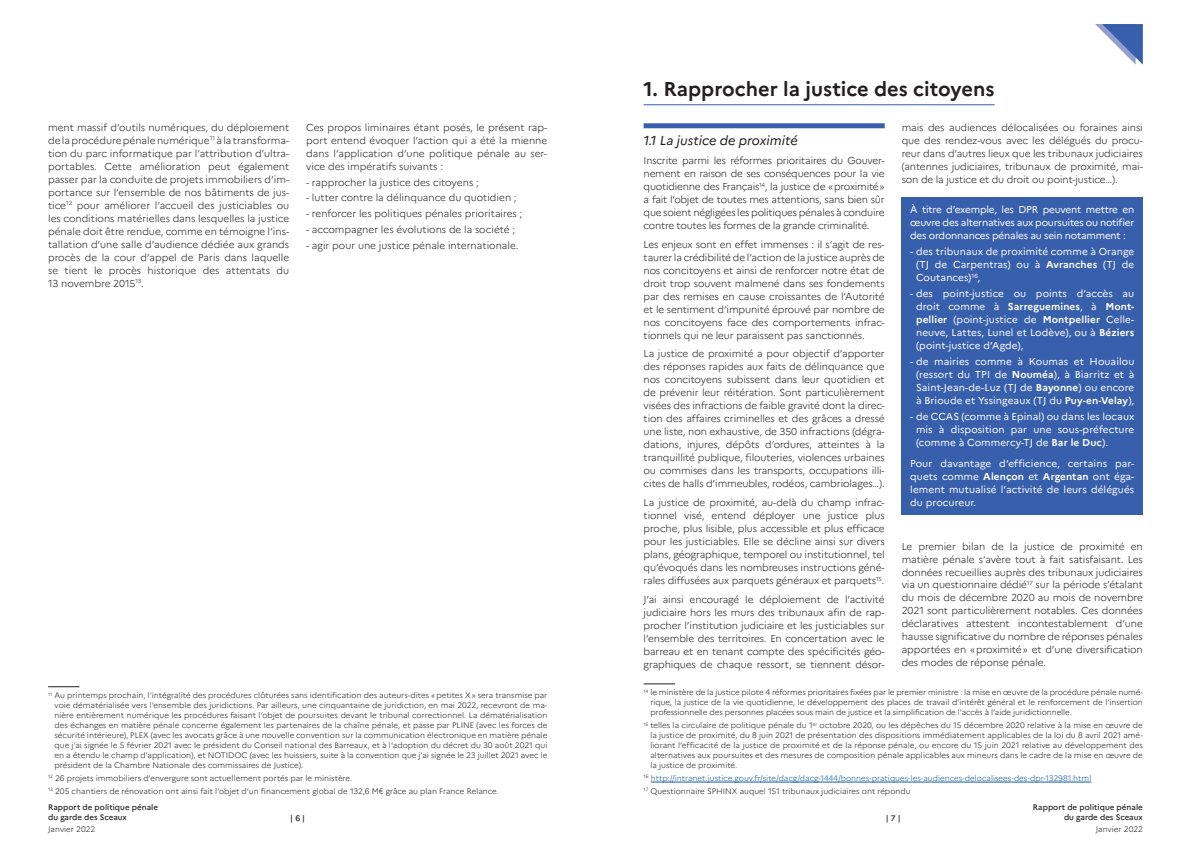
<style>
.page{position:relative;width:1191px;height:842px;background:#fff}
.page>*{position:absolute;margin:0;border:0;box-sizing:border-box;transform-origin:0 0}
.Titres{font:700 20px "Marianne";color:#231f20}
.Sous-titres{font:italic 13px "Marianne";color:#231f20}
.Texte_courant{font:300 10px/13px "Marianne";letter-spacing:-.01em;color:#231f20;text-align:justify}
.t1{font:10px/13px "Marianne";letter-spacing:.01em;color:#fff;text-align:justify}
.t2{font:300 8px/10px "Marianne";color:#231f20;text-align:justify}
.t3{font:300 8px "Marianne";color:#175d9e}
.t4{font:500 8px/9.6px "Marianne";color:#231f20}
.s1{font-weight:700}
</style>
<div class="page">
<hr style="left:48px;top:686px;width:31px;height:1px;background:#231f20">
<hr style="left:643px;top:684px;width:32px;height:1px;background:#231f20">
<hr style="left:650px;top:782px;width:441px;height:1px;background:#175d9e">
<div style="left:643px;top:123px;width:241px;height:5px;background:#375fac"></div>
<hr style="left:643px;top:104px;width:351px;height:1px;background:#375fac">
<div style="left:901px;top:197px;width:241px;height:318px;background:#375fac"></div>
<svg style="left:1095px;top:24px;width:47px;height:41px"></svg>
<p class="Texte_courant" style="left:48px;top:121px;width:243px">ment massif d’outils numériques, du déploiement de la procédure pénale numérique<sup>11</sup> à la transforma&shy;tion du parc informatique par l’attribution d’ultra&shy;portables. Cette amélioration peut également passer par la conduite de projets immobiliers d’im&shy;portance sur l’ensemble de nos bâtiments de jus&shy;tice<sup>12</sup> pour améliorer l’accueil des justiciables ou les conditions matérielles dans lesquelles la justice pénale doit être rendue, comme en témoigne l’ins&shy;tallation d’une salle d’audience dédiée aux grands procès de la cour d’appel de Paris dans laquelle se tient le procès historique des attentats du 13 novembre 2015<sup>13</sup>.</p>
<p class="Texte_courant" style="left:306px;top:121px;width:243px">Ces propos liminaires étant posés, le présent rap&shy;port entend évoquer l’action qui a été la mienne dans l’application d’une politique pénale au ser&shy;vice des impératifs suivants :</p>
<p class="Texte_courant" style="left:306px;top:176px;width:174px">- rapprocher la justice des citoyens ;</p>
<p class="Texte_courant" style="left:306px;top:191px;width:212px">- lutter contre la délinquance du quotidien ;</p>
<p class="Texte_courant" style="left:306px;top:207px;width:218px">- renforcer les politiques pénales prioritaires ;</p>
<p class="Texte_courant" style="left:306px;top:223px;width:210px">- accompagner les évolutions de la société ;</p>
<p class="Texte_courant" style="left:306px;top:239px;width:214px">- agir pour une justice pénale internationale.</p>
<p class="t2" style="left:55px;top:690px;width:494px;text-indent:-6px"><sup>11</sup> Au printemps prochain, l’intégralité des procédures clôturées sans identification des auteurs-dites «petites X» sera transmise par voie dématérialisée vers l’ensemble des juridictions. Par ailleurs, une cinquantaine de juridiction, en mai 2022, recevront de ma&shy;nière entièrement numérique les procédures faisant l’objet de poursuites devant le tribunal correctionnel. La dématérialisation des échanges en matière pénale concerne également les partenaires de la chaîne pénale, et passe par PLINE (avec les forces de sécurité intérieure), PLEX (avec les avocats grâce à une nouvelle convention sur la communication électronique en matière pénale que j’ai signée le 5 février 2021 avec le président du Conseil national des Barreaux, et à l’adoption du décret du 30 août 2021 qui en a étendu le champ d’application), et NOTIDOC (avec les huissiers, suite à la convention que j’ai signée le 23 juillet 2021 avec le président de la Chambre Nationale des commissaires de Justice).</p>
<p class="t2" style="left:48px;top:773px;width:306px"><sup>12</sup> 26 projets immobiliers d’envergure sont actuellement portés par le ministère.</p>
<p class="t2" style="left:48px;top:786px;width:452px"><sup>13</sup> 205 chantiers de rénovation ont ainsi fait l’objet d’un financement global de 132,6 M€ grâce au plan France Relance.</p>
<p class="Titres" style="left:643px;top:76px;width:352px">1. Rapprocher la justice des citoyens</p>
<p class="Sous-titres" style="left:643px;top:133px;width:155px">1.1 La justice de proximité</p>
<p class="Texte_courant" style="left:643px;top:154px;width:243px">Inscrite parmi les réformes prioritaires du Gouver&shy;nement en raison de ses conséquences pour la vie quotidienne des Français<sup>14</sup>, la justice de «proximité» a fait l’objet de toutes mes attentions, sans bien sûr que soient négligées les politiques pénales à conduire contre toutes les formes de la grande criminalité.</p>
<p class="Texte_courant" style="left:643px;top:238px;width:243px">Les enjeux sont en effet immenses : il s’agit de res&shy;taurer la crédibilité de l’action de la justice auprès de nos concitoyens et ainsi de renforcer notre état de droit trop souvent malmené dans ses fondements par des remises en cause croissantes de l’Autorité et le sentiment d’impunité éprouvé par nombre de nos concitoyens face des comportements infrac&shy;tionnels qui ne leur paraissent pas sanctionnés.</p>
<p class="Texte_courant" style="left:643px;top:347px;width:243px">La justice de proximité a pour objectif d’apporter des réponses rapides aux faits de délinquance que nos concitoyens subissent dans leur quotidien et de prévenir leur réitération. Sont particulièrement visées des infractions de faible gravité dont la direc&shy;tion des affaires criminelles et des grâces a dressé une liste, non exhaustive, de 350 infractions (dégra&shy;dations, injures, dépôts d’ordures, atteintes à la tranquillité publique, filouteries, violences urbaines ou commises dans les transports, occupations illi&shy;cites de halls d’immeubles, rodéos, cambriolages…).</p>
<p class="Texte_courant" style="left:643px;top:496px;width:243px">La justice de proximité, au-delà du champ infrac&shy;tionnel visé, entend déployer une justice plus proche, plus lisible, plus accessible et plus efficace pour les justiciables. Elle se décline ainsi sur divers plans, géographique, temporel ou institutionnel, tel qu’évoqués dans les nombreuses instructions géné&shy;rales diffusées aux parquets généraux et parquets<sup>15</sup>.</p>
<p class="Texte_courant" style="left:643px;top:593px;width:243px">J’ai ainsi encouragé le déploiement de l’activité judiciaire hors les murs des tribunaux afin de rap&shy;procher l’institution judiciaire et les justiciables sur l’ensemble des territoires. En concertation avec le barreau et en tenant compte des spécificités géo&shy;graphiques de chaque ressort, se tiennent désor-</p>
<p class="Texte_courant" style="left:901px;top:121px;width:243px">mais des audiences délocalisées ou foraines ainsi que des rendez-vous avec les délégués du procu&shy;reur dans d’autres lieux que les tribunaux judiciaires (antennes judiciaires, tribunaux de proximité, mai&shy;son de la justice et du droit ou point-justice…).</p>
<p class="t1" style="left:910px;top:203px;width:226px">À titre d’exemple, les DPR peuvent mettre en œuvre des alternatives aux poursuites ou notifier des ordonnances pénales au sein notamment :</p>
<p class="t1" style="left:916px;top:245px;width:220px;text-indent:-6px">- des tribunaux de proximité comme à Orange (TJ de Carpentras) ou à <span class="s1">Avranches</span> (TJ de Coutances)<sup>16</sup>,</p>
<p class="t1" style="left:916px;top:287px;width:220px;text-indent:-6px">- des point-justice ou points d’accès au droit comme à <span class="s1">Sarreguemines</span>, à <span class="s1">Mont&shy;pellier</span> (point-justice de <span class="s1">Montpellier</span> Celle&shy;neuve, Lattes, Lunel et Lodève), ou à <span class="s1">Béziers </span>(point-justice d’Agde),</p>
<p class="t1" style="left:910px;top:355px;width:226px;text-align:center">- de mairies comme à Koumas et Houailou (ressort du TPI de <span class="s1">Nouméa</span>), à Biarritz et à Saint-Jean-de-Luz (TJ de <span class="s1">Bayonne</span>) ou encore à Brioude et Yssingeaux (TJ du <span class="s1">Puy-en-Velay</span>),</p>
<p class="t1" style="left:916px;top:410px;width:220px;text-indent:-6px">- de CCAS (comme à Epinal) ou dans les locaux mis à disposition par une sous-préfecture (comme à Commercy-TJ de <span class="s1">Bar le Duc</span>).</p>
<p class="t1" style="left:910px;top:457px;width:226px">Pour davantage d’efficience, certains par&shy;quets comme <span class="s1">Alençon</span> et <span class="s1">Argentan</span> ont éga&shy;lement mutualisé l’activité de leurs délégués du procureur.</p>
<p class="Texte_courant" style="left:901px;top:540px;width:243px">Le premier bilan de la justice de proximité en matière pénale s’avère tout à fait satisfaisant. Les données recueillies auprès des tribunaux judiciaires via un questionnaire dédié<sup>17</sup> sur la période s’étalant du mois de décembre 2020 au mois de novembre 2021 sont particulièrement notables. Ces données déclaratives attestent incontestablement d’une hausse significative du nombre de réponses pénales apportées en «proximité» et d’une diversification des modes de réponse pénale.</p>
<p class="t2" style="left:650px;top:687px;width:494px;text-indent:-7px"><sup>14</sup> le ministère de la justice pilote 4 réformes prioritaires fixées par le premier ministre : la mise en œuvre de la procédure pénale numé&shy;rique, la justice de la vie quotidienne, le développement des places de travail d’intérêt général et le renforcement de l’insertion professionnelle des personnes placées sous main de justice et la simplification de l’accès à l’aide juridictionnelle.</p>
<p class="t2" style="left:650px;top:720px;width:494px;text-indent:-7px"><sup>15</sup> telles la circulaire de politique pénale du 1<sup>er</sup> octobre 2020, ou les dépêches du 15 décembre 2020 relative à la mise en œuvre de la justice de proximité, du 8 juin 2021 de présentation des dispositions immédiatement applicables de la loi du 8 avril 2021 amé&shy;liorant l’efficacité de la justice de proximité et de la réponse pénale, ou encore du 15 juin 2021 relative au développement des alternatives aux poursuites et des mesures de composition pénale applicables aux mineurs dans le cadre de la mise en œuvre de la justice de proximité.</p>
<p class="t3" style="left:643px;top:773px;width:449px"><sup>16</sup> http://intranet.justice.gouv.fr/site/dacg/dacg-1444/bonnes-pratiques-les-audiences-delocalisees-des-dpr-132981.html</p>
<p class="t2" style="left:643px;top:786px;width:268px"><sup>17</sup> Questionnaire SPHINX auquel 151 tribunaux judiciaires ont répondu</p>
<p class="t4" style="left:48px;top:802px;width:111px">Rapport de politique pénale du garde des Sceaux</p>
<p class="t2" style="left:48px;top:824px;width:49px">Janvier 2022</p>
<p class="t4" style="left:290px;top:813px;width:16px">| 6 |</p>
<p class="t4" style="left:885px;top:813px;width:16px">| 7 |</p>
<p class="t4" style="left:1033px;top:802px;width:111px;text-align:right">Rapport de politique pénale du garde des Sceaux</p>
<p class="t2" style="left:1095px;top:824px;width:49px">Janvier 2022</p>
</div>
